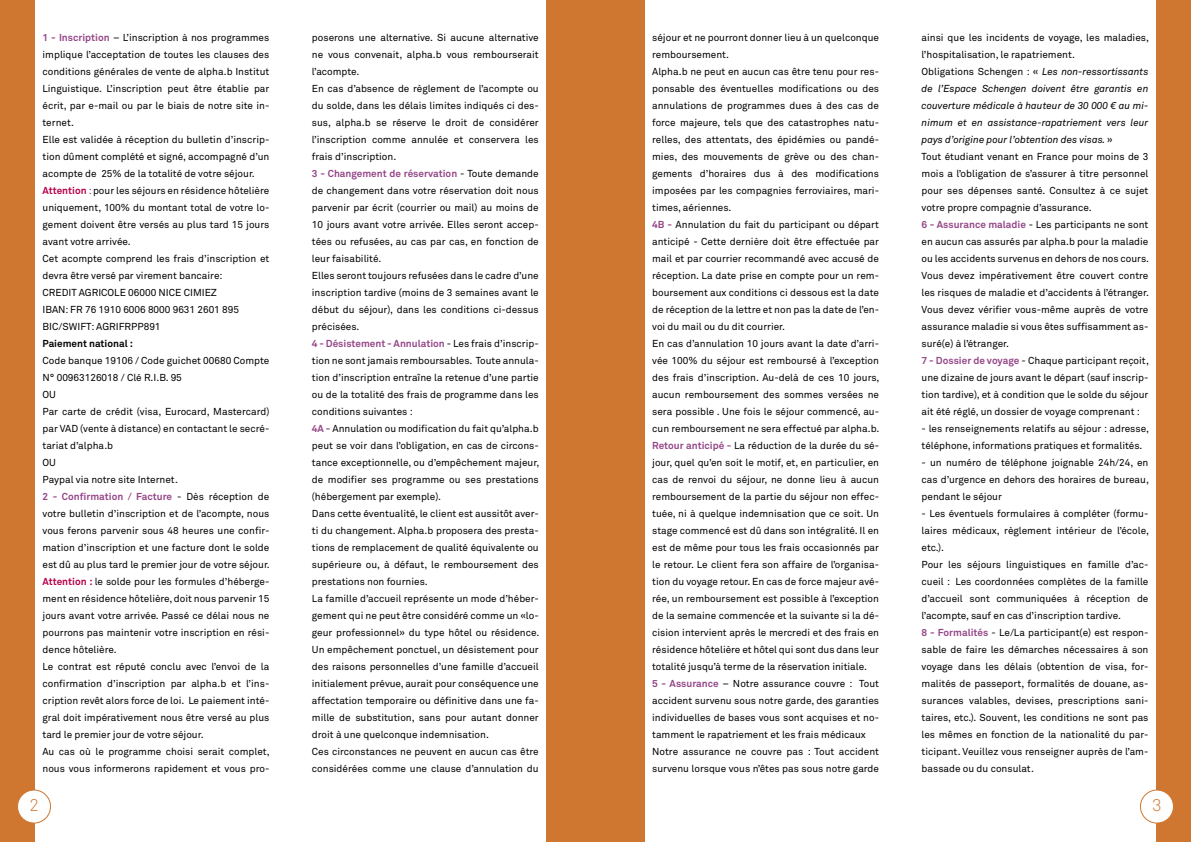
<style>
.page{position:relative;width:1191px;height:842px;background:#cf7730}
.page>*{position:absolute;margin:0;border:0;box-sizing:border-box;transform-origin:0 0}
.t1{font:300 17px "Akkurat";color:#cf7730}
.t2{font:10px/17px "Akkurat";color:#000}
.t3{font:700 10px "Akkurat";color:#000}
.s1{font-weight:700;color:#954688}
.s2{font-weight:700;color:#b7004a}
.s3{color:#b7004a}
.s4{font-style:italic}
</style>
<div class="page">
<div style="left:35px;top:0;width:511px;height:842px;background:#fff"></div>
<div style="left:645px;top:0;width:510px;height:842px;background:#fff"></div>
<div style="left:18px;top:790px;width:33px;height:33px;background:#fff;border-radius:50%"></div>
<div style="left:17px;top:789px;width:34px;height:34px;border:1px solid #cf7730;border-radius:50%"></div>
<div style="left:1140px;top:790px;width:33px;height:33px;background:#fff;border-radius:50%"></div>
<div style="left:1140px;top:789px;width:34px;height:34px;border:1px solid #cf7730;border-radius:50%"></div>
<p class="t2" style="left:43px;top:29px;width:228px"><span class="s1">1 - Inscription</span> – L’inscription à nos programmes implique l’acceptation de toutes les clauses des conditions générales de vente de alpha.b Institut Linguistique. L’inscription peut être établie par écrit, par e-mail ou par le biais de notre site in&shy;ternet.<br>Elle est validée à réception du bulletin d’inscrip&shy;tion dûment complété et signé, accompagné d’un acompte de 25% de la totalité de votre séjour.<br><span class="s2">Attention</span> <span class="s3">:</span> pour les séjours en résidence hôtelière uniquement, 100% du montant total de votre lo&shy;gement doivent être versés au plus tard 15 jours avant votre arrivée.<br>Cet acompte comprend les frais d’inscription et devra être versé par virement bancaire:<br>CREDIT AGRICOLE 06000 NICE CIMIEZ<br>IBAN: FR 76 1910 6006 8000 9631 2601 895<br>BIC/SWIFT: AGRIFRPP891</p>
<p class="t3" style="left:43px;top:337px;width:92px">Paiement national :</p>
<p class="t2" style="left:43px;top:352px;width:229px">Code banque 19106 / Code guichet 00680 Compte N° 00963126018 / Clé R.I.B. 95<br>OU<br>Par carte de crédit (visa, Eurocard, Mastercard) par VAD (vente à distance) en contactant le secré&shy;tariat d’alpha.b<br>OU<br>Paypal via notre site Internet.<br><span class="s1">2 - Confirmation / Facture</span> - Dès réception de votre bulletin d’inscription et de l’acompte, nous vous ferons parvenir sous 48 heures une confir&shy;mation d’inscription et une facture dont le solde est dû au plus tard le premier jour de votre séjour.<br><span class="s2">Attention :</span> le solde pour les formules d’héberge&shy;ment en résidence hôtelière, doit nous parvenir 15 jours avant votre arrivée. Passé ce délai nous ne pourrons pas maintenir votre inscription en rési&shy;dence hôtelière.<br>Le contrat est réputé conclu avec l’envoi de la confirmation d’inscription par alpha.b et l’ins&shy;cription revêt alors force de loi. Le paiement inté&shy;gral doit impérativement nous être versé au plus tard le premier jour de votre séjour.<br>Au cas où le programme choisi serait complet, nous vous informerons rapidement et vous pro-</p>
<p class="t2" style="left:312px;top:29px;width:229px">poserons une alternative. Si aucune alternative ne vous convenait, alpha.b vous rembourserait l’acompte.<br>En cas d’absence de règlement de l’acompte ou du solde, dans les délais limites indiqués ci des&shy;sus, alpha.b se réserve le droit de considérer l’inscription comme annulée et conservera les frais d’inscription.<br><span class="s1">3 - Changement de réservation</span> - Toute demande de changement dans votre réservation doit nous parvenir par écrit (courrier ou mail) au moins de 10 jours avant votre arrivée. Elles seront accep&shy;tées ou refusées, au cas par cas, en fonction de leur faisabilité.<br>Elles seront toujours refusées dans le cadre d’une inscription tardive (moins de 3 semaines avant le début du séjour), dans les conditions ci-dessus précisées.<br><span class="s1">4 - Désistement - Annulation</span> - Les frais d’inscrip&shy;tion ne sont jamais remboursables. Toute annula&shy;tion d’inscription entraîne la retenue d’une partie ou de la totalité des frais de programme dans les conditions suivantes :<br><span class="s1">4A -</span> Annulation ou modification du fait qu’alpha.b peut se voir dans l’obligation, en cas de circons&shy;tance exceptionnelle, ou d’empêchement majeur, de modifier ses programme ou ses prestations (hébergement par exemple).<br>Dans cette éventualité, le client est aussitôt aver&shy;ti du changement. Alpha.b proposera des presta&shy;tions de remplacement de qualité équivalente ou supérieure ou, à défaut, le remboursement des prestations non fournies.<br>La famille d’accueil représente un mode d’héber&shy;gement qui ne peut être considéré comme un «lo&shy;geur professionnel» du type hôtel ou résidence.<br>Un empêchement ponctuel, un désistement pour des raisons personnelles d’une famille d’accueil initialement prévue, aurait pour conséquence une affectation temporaire ou définitive dans une fa&shy;mille de substitution, sans pour autant donner droit à une quelconque indemnisation.<br>Ces circonstances ne peuvent en aucun cas être considérées comme une clause d’annulation du</p>
<p class="t2" style="left:652px;top:29px;width:229px">séjour et ne pourront donner lieu à un quelconque remboursement.<br>Alpha.b ne peut en aucun cas être tenu pour res&shy;ponsable des éventuelles modifications ou des annulations de programmes dues à des cas de force majeure, tels que des catastrophes natu&shy;relles, des attentats, des épidémies ou pandé&shy;mies, des mouvements de grève ou des chan&shy;gements d’horaires dus à des modifications imposées par les compagnies ferroviaires, mari&shy;times, aériennes.<br><span class="s1">4B -</span> Annulation du fait du participant ou départ anticipé - Cette dernière doit être effectuée par mail et par courrier recommandé avec accusé de réception. La date prise en compte pour un rem&shy;boursement aux conditions ci dessous est la date de réception de la lettre et non pas la date de l’en&shy;voi du mail ou du dit courrier.<br>En cas d’annulation 10 jours avant la date d’arri&shy;vée 100% du séjour est remboursé à l’exception des frais d’inscription. Au-delà de ces 10 jours, aucun remboursement des sommes versées ne sera possible . Une fois le séjour commencé, au&shy;cun remboursement ne sera effectué par alpha.b.<br><span class="s1">Retour anticipé -</span> La réduction de la durée du sé&shy;jour, quel qu’en soit le motif, et, en particulier, en cas de renvoi du séjour, ne donne lieu à aucun remboursement de la partie du séjour non effec&shy;tuée, ni à quelque indemnisation que ce soit. Un stage commencé est dû dans son intégralité. Il en est de même pour tous les frais occasionnés par le retour. Le client fera son affaire de l’organisa&shy;tion du voyage retour. En cas de force majeur avé&shy;rée, un remboursement est possible à l’exception de la semaine commencée et la suivante si la dé&shy;cision intervient après le mercredi et des frais en résidence hôtelière et hôtel qui sont dus dans leur totalité jusqu’à terme de la réservation initiale.<br><span class="s1">5 - Assurance</span> – Notre assurance couvre : Tout accident survenu sous notre garde, des garanties individuelles de bases vous sont acquises et no&shy;tamment le rapatriement et les frais médicaux Notre assurance ne couvre pas : Tout accident survenu lorsque vous n’êtes pas sous notre garde</p>
<p class="t2" style="left:921px;top:29px;width:229px">ainsi que les incidents de voyage, les maladies, l’hospitalisation, le rapatriement.<br>Obligations Schengen : « <span class="s4">Les non-ressortissants de l’Espace Schengen doivent être garantis en couverture médicale à hauteur de 30 000 € au mi&shy;nimum et en assistance-rapatriement vers leur pays d’origine pour l’obtention des visas.</span> »<br>Tout étudiant venant en France pour moins de 3 mois a l’obligation de s’assurer à titre personnel pour ses dépenses santé. Consultez à ce sujet votre propre compagnie d’assurance.<br><span class="s1">6 - Assurance maladie</span> - Les participants ne sont en aucun cas assurés par alpha.b pour la maladie ou les accidents survenus en dehors de nos cours.<br>Vous devez impérativement être couvert contre les risques de maladie et d’accidents à l’étranger.<br>Vous devez vérifier vous-même auprès de votre assurance maladie si vous êtes suffisamment as&shy;suré(e) à l’étranger.<br><span class="s1">7 - Dossier de voyage</span> - Chaque participant reçoit, une dizaine de jours avant le départ (sauf inscrip&shy;tion tardive), et à condition que le solde du séjour ait été réglé, un dossier de voyage comprenant :</p>
<p class="t2" style="left:921px;top:420px;width:229px">- les renseignements relatifs au séjour : adresse, téléphone, informations pratiques et formalités.</p>
<p class="t2" style="left:921px;top:454px;width:229px;text-align:justify">- un numéro de téléphone joignable 24h/24, en cas d’urgence en dehors des horaires de bureau, pendant le séjour</p>
<p class="t2" style="left:921px;top:505px;width:229px">- Les éventuels formulaires à compléter (formu&shy;laires médicaux, règlement intérieur de l’école, etc.).<br>Pour les séjours linguistiques en famille d’ac&shy;cueil : Les coordonnées complètes de la famille d’accueil sont communiquées à réception de l’acompte, sauf en cas d’inscription tardive.<br><span class="s1">8 - Formalités</span> - Le/La participant(e) est respon&shy;sable de faire les démarches nécessaires à son voyage dans les délais (obtention de visa, for&shy;malités de passeport, formalités de douane, as&shy;surances valables, devises, prescriptions sani&shy;taires, etc.). Souvent, les conditions ne sont pas les mêmes en fonction de la nationalité du par&shy;ticipant. Veuillez vous renseigner auprès de l’am&shy;bassade ou du consulat.</p>
<h1 class="t1" style="left:29px;top:795px;width:11px">2</h1>
<h1 class="t1" style="left:1152px;top:795px;width:11px">3</h1>
</div>
